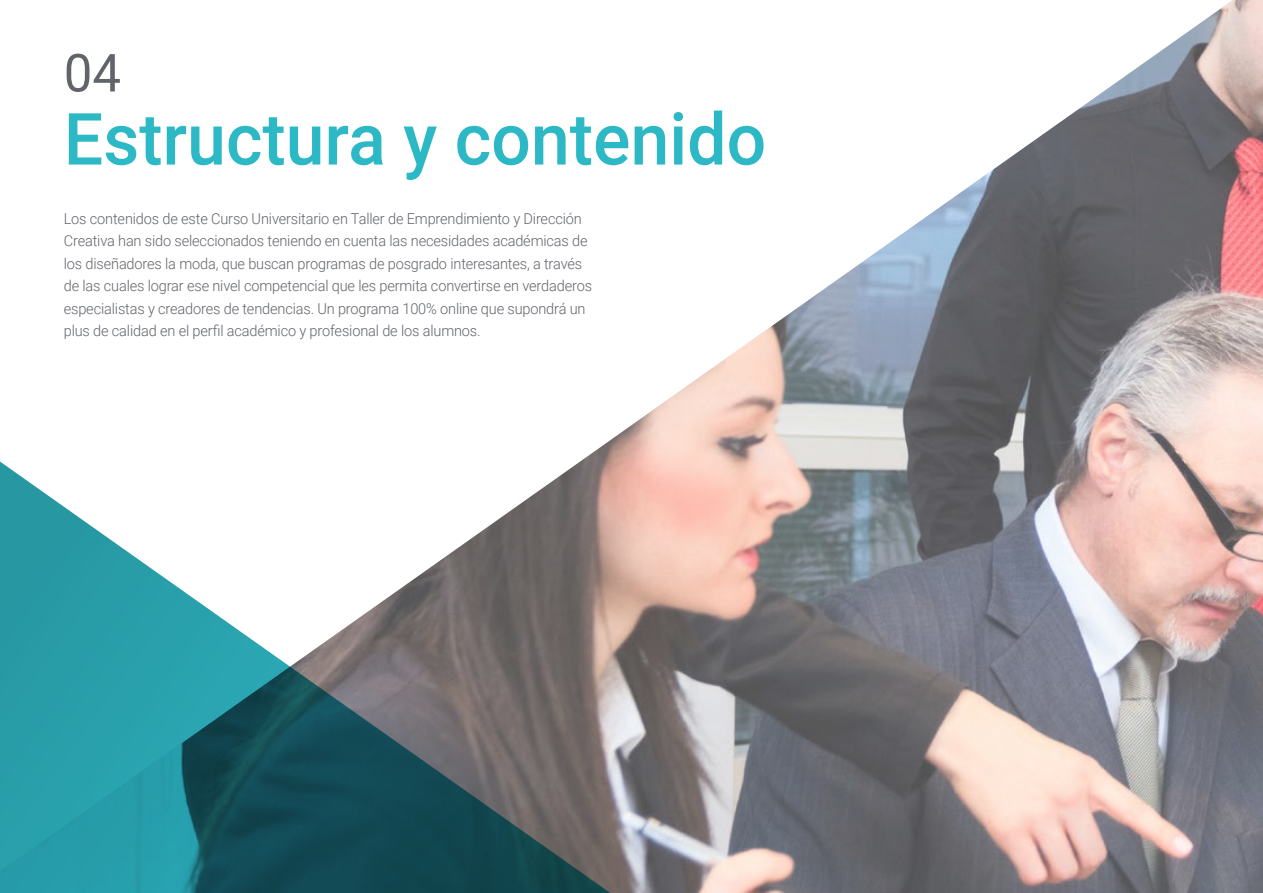
<style>
.page{position:relative;width:1263px;height:893px;background:#fff}
.page>*{position:absolute;margin:0;border:0;box-sizing:border-box;transform-origin:0 0}
.t1{font:500 72px "Roboto";color:#2db8c5}
.t2{font:52.5px "Roboto";color:#61646a}
.t3{font:300 15px/22.5px "Roboto";letter-spacing:-.01em;color:#61646a}
</style>
<div class="page">
<img style="left:602px;top:0;width:661px;height:893px">
<svg style="left:0;top:446px;width:640px;height:447px"></svg>
<h2 class="t2" style="left:64px;top:36px;width:59px">04</h2>
<h1 class="t1" style="left:64px;top:89px;width:704px">Estructura y contenido</h1>
<p class="t3" style="left:64px;top:207px;width:530px">Los contenidos de este Curso Universitario en Taller de Emprendimiento y Dirección Creativa han sido seleccionados teniendo en cuenta las necesidades académicas de los diseñadores la moda, que buscan programas de posgrado interesantes, a través de las cuales lograr ese nivel competencial que les permita convertirse en verdaderos especialistas y creadores de tendencias. Un programa 100% online que supondrá un plus de calidad en el perfil académico y profesional de los alumnos.</p>
</div>
